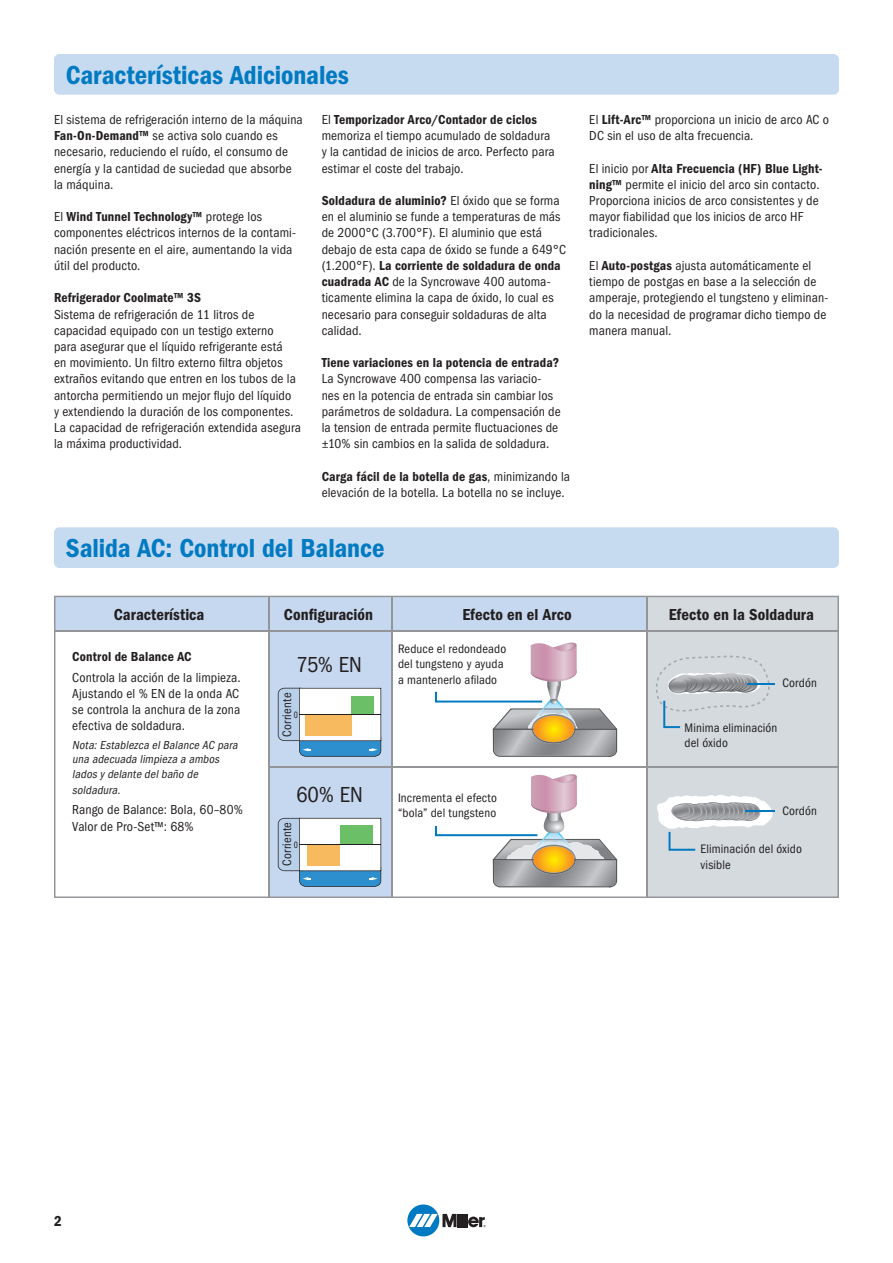
<style>
.page{position:relative;width:893px;height:1263px;background:#fff}
.page>*{position:absolute;margin:0;border:0;box-sizing:border-box;transform-origin:0 0}
.t1{font:27px "ITC Franklin Gothic Std Dm Cd";letter-spacing:-.005em;color:#007ac2}
.t2{font:condensed 22.5px "ITC Franklin Gothic Std";color:#231f20}
.t3{font:16.5px "ITC Franklin Gothic Std Dm Cd";letter-spacing:.005em;color:#231f20}
.t4{font:15px "ITC Franklin Gothic Std Dm Cd";color:#231f20}
.t5{font:condensed 13.5px/16.2px "ITC Franklin Gothic Std";letter-spacing:.01em;color:#231f20}
.t6{font:13.5px "ITC Franklin Gothic Std Dm Cd";letter-spacing:.01em;color:#231f20}
.t7{font:condensed 12.75px/15.3px "ITC Franklin Gothic Std";letter-spacing:.01em;color:#231f20}
.t8{font:italic condensed 12px/14.4px "ITC Franklin Gothic Std";color:#231f20}
.t9{font:condensed 8.55px "Helvetica";color:#231f20;scale:.96 1}
.s1{font-family:"ITC Franklin Gothic Std Dm Cd";font-stretch:normal}
.s2{font-family:"ITC Franklin Gothic Std";font-stretch:condensed}
</style>
<div class="page">
<div style="left:54px;top:54px;width:785px;height:41px;background:#c6daf0;border-radius:5px"></div>
<div style="left:54px;top:527px;width:785px;height:41px;background:#c6daf0;border-radius:5px"></div>
<svg style="left:54px;top:596px;width:785px;height:302px"></svg>
<div style="left:407px;top:1204px;width:32px;height:32px;background:#007ac2;border-radius:50%"></div>
<svg style="left:409px;top:1214px;width:77px;height:13px"></svg>
<h1 class="t1" style="left:66px;top:59px;width:284px">Características Adicionales</h1>
<p class="t5" style="left:54px;top:112px;width:250px">El sistema de refrigeración interno de la máquina <span class="s1">Fan-On-Demand™</span> se activa solo cuando es necesario, reduciendo el ruído, el consumo de energía y la cantidad de suciedad que absorbe la máquina.</p>
<p class="t6" style="left:54px;top:209px;width:210px"><span class="s2">El</span> Wind Tunnel Technology™ <span class="s2">protege los</span></p>
<p class="t5" style="left:54px;top:225px;width:244px">componentes eléctricos internos de la contami&shy;nación presente en el aire, aumentando la vida útil del producto.</p>
<p class="t6" style="left:54px;top:290px;width:149px">Refrigerador Coolmate™ 3S</p>
<p class="t5" style="left:54px;top:306px;width:249px">Sistema de refrigeración de 11 litros de capacidad equipado con un testigo externo<br>para asegurar que el líquido refrigerante está<br>en movimiento. Un filtro externo filtra objetos extraños evitando que entren en los tubos de la antorcha permitiendo un mejor flujo del líquido<br>y extendiendo la duración de los componentes.<br>La capacidad de refrigeración extendida asegura la máxima productividad.</p>
<p class="t6" style="left:322px;top:112px;width:217px"><span class="s2">El</span> Temporizador Arco/Contador de ciclos</p>
<p class="t5" style="left:322px;top:128px;width:235px">memoriza el tiempo acumulado de soldadura y la cantidad de inicios de arco. Perfecto para estimar el coste del trabajo.</p>
<p class="t6" style="left:322px;top:193px;width:239px">Soldadura de aluminio? <span class="s2">El óxido que se forma</span></p>
<p class="t5" style="left:322px;top:209px;width:246px">en el aluminio se funde a temperaturas de más de 2000°C (3.700°F). El aluminio que está debajo de esta capa de óxido se funde a 649°C</p>
<p class="t6" style="left:322px;top:258px;width:241px"><span class="s2">(1.200°F).</span> La corriente de soldadura de onda</p>
<p class="t5" style="left:322px;top:274px;width:233px"><span class="s1">cuadrada AC</span> de la Syncrowave 400 automa&shy;ticamente elimina la capa de óxido, lo cual es necesario para conseguir soldaduras de alta calidad.</p>
<p class="t6" style="left:322px;top:355px;width:239px">Tiene variaciones en la potencia de entrada?</p>
<p class="t5" style="left:322px;top:371px;width:241px">La Syncrowave 400 compensa las variacio&shy;nes en la potencia de entrada sin cambiar los parámetros de soldadura. La compensación de la tension de entrada permite fluctuaciones de ±10% sin cambios en la salida de soldadura.</p>
<p class="t6" style="left:322px;top:468px;width:250px">Carga fácil de la botella de gas<span class="s2">, minimizando la</span></p>
<p class="t5" style="left:322px;top:484px;width:245px">elevación de la botella. La botella no se incluye.</p>
<h1 class="t1" style="left:66px;top:532px;width:320px">Salida AC: Control del Balance</h1>
<p class="t5" style="left:589px;top:112px;width:241px">El <span class="s1">Lift-Arc™</span> proporciona un inicio de arco AC o<br>DC sin el uso de alta frecuencia.</p>
<p class="t6" style="left:589px;top:160px;width:235px"><span class="s2">El inicio por</span> Alta Frecuencia (HF) Blue Light-</p>
<p class="t5" style="left:589px;top:176px;width:232px"><span class="s1">ning™</span> permite el inicio del arco sin contacto.<br>Proporciona inicios de arco consistentes y de mayor fiabilidad que los inicios de arco HF tradicionales.</p>
<p class="t5" style="left:589px;top:257px;width:241px">El <span class="s1">Auto-postgas</span> ajusta automáticamente el tiempo de postgas en base a la selección de amperaje, protegiendo el tungsteno y eliminan&shy;do la necesidad de programar dicho tiempo de manera manual.</p>
<p class="t3" style="left:114px;top:605px;width:92px">Característica</p>
<p class="t3" style="left:284px;top:605px;width:91px">Configuración</p>
<h2 class="t2" style="left:296px;top:652px;width:67px">75% EN</h2>
<p class="t7" style="left:279px;top:736px;width:45px;rotate:-90deg">Corriente</p>
<p class="t6" style="left:72px;top:649px;width:121px">Control de Balance AC</p>
<p class="t5" style="left:72px;top:669px;width:170px;text-align:justify">Controla la acción de la limpieza.<br>Ajustando el % EN de la onda AC se controla la anchura de la zona efectiva de soldadura.</p>
<p class="t8" style="left:72px;top:738px;width:169px">Nota:Establezca elBalance AC para una adecuada limpieza a ambos lados y delante delbaño de</p>
<p class="t8" style="left:72px;top:783px;width:52px">soldadura.</p>
<p class="t5" style="left:72px;top:802px;width:172px">Rango de Balance: Bola, 60–80%<br>Valor de Pro-Set™: 68%</p>
<p class="t9" style="left:294px;top:709px;width:6px">0</p>
<h2 class="t2" style="left:296px;top:782px;width:68px">60% EN</h2>
<p class="t7" style="left:279px;top:866px;width:45px;rotate:-90deg">Corriente</p>
<p class="t9" style="left:294px;top:840px;width:6px">0</p>
<p class="t3" style="left:462px;top:605px;width:111px">Efecto en el Arco</p>
<p class="t3" style="left:669px;top:605px;width:147px">Efecto en la Soldadura</p>
<p class="t7" style="left:398px;top:641px;width:110px">Reduce el redondeado del tungsteno y ayuda a mantenerlo afilado</p>
<p class="t7" style="left:398px;top:790px;width:100px">Incrementa el efecto “bola” del tungsteno</p>
<p class="t7" style="left:782px;top:676px;width:36px">Cordón</p>
<p class="t7" style="left:685px;top:720px;width:94px">Minima eliminación del óxido</p>
<p class="t7" style="left:782px;top:803px;width:36px">Cordón</p>
<p class="t7" style="left:701px;top:841px;width:103px">Eliminación del óxido visible</p>
<p class="t4" style="left:54px;top:1212px;width:9px">2</p>
</div>
